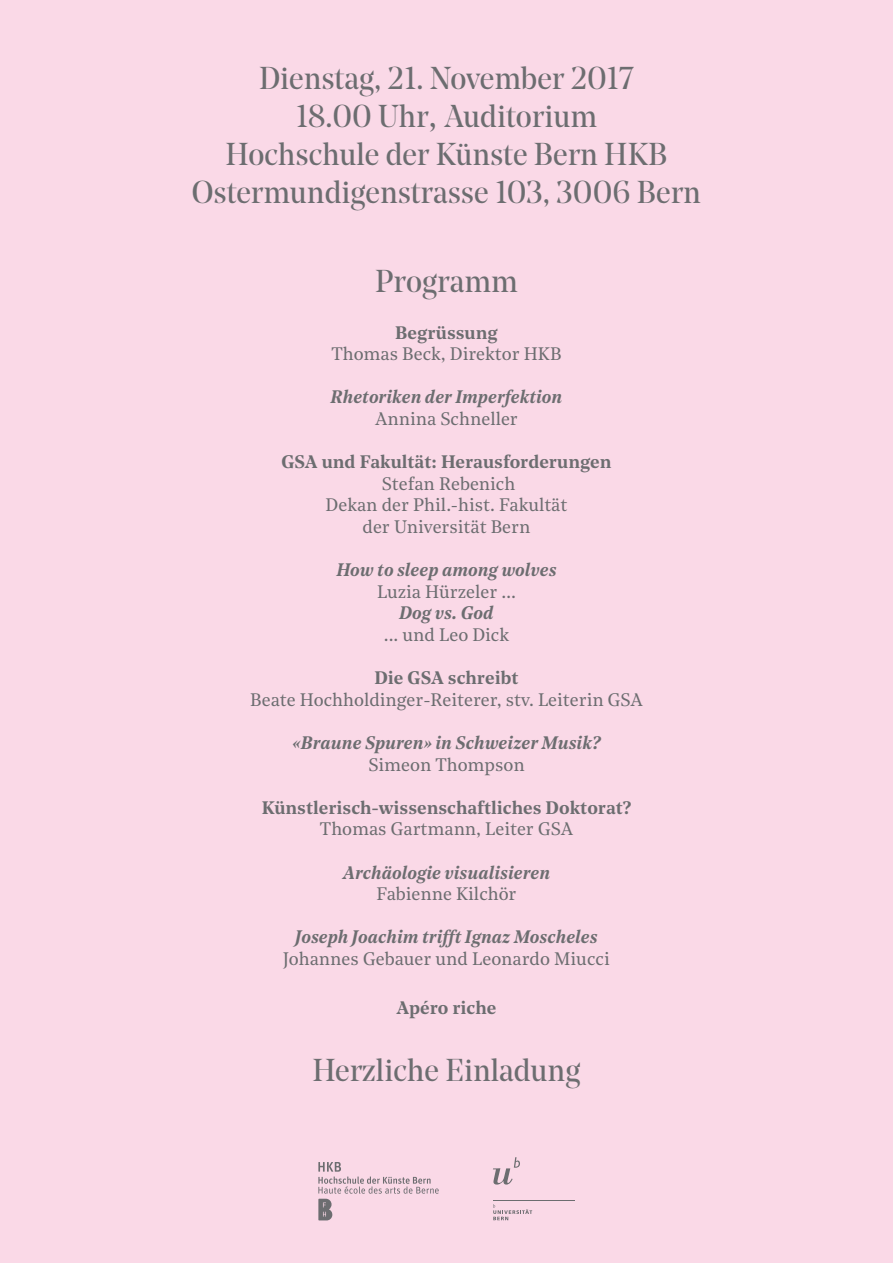
<style>
.page{position:relative;width:893px;height:1263px;background:#fad9e7}
.page>*{position:absolute;margin:0;border:0;box-sizing:border-box;transform-origin:0 0}
.t1{font:31.5px/37.8px "Noe Display";color:#6c6d70;text-align:center}
.wer{font:18px/21.6px "Noe Text";color:#6c6d70;text-align:center}
.was{font:italic 600 18px "Noe Text";color:#6c6d70}
.was-2{font:600 18px "Noe Text";color:#6c6d70}
.s1{font-family:"Noe Text"}
</style>
<div class="page">
<svg style="left:493px;top:1157px;width:27px;height:27px"></svg>
<hr style="left:493px;top:1200px;width:82px;height:1px;background:#6c6d70">
<svg style="left:493px;top:1204px;width:39px;height:16px"></svg>
<svg style="left:318px;top:1162px;width:121px;height:58px"></svg>
<p class="t1" style="left:259px;top:59px;width:376px">Dienstag, 21. November 2017</p>
<p class="t1" style="left:296px;top:97px;width:303px">18.00 Uhr<span class="s1">,</span> Auditorium</p>
<p class="t1" style="left:192px;top:135px;width:511px">Hochschule der Künste Bern HKB<br>Ostermundigenstrasse 103, 3006 Bern</p>
<p class="t1" style="left:375px;top:262px;width:144px">Programm</p>
<p class="was-2" style="left:395px;top:319px;width:104px">Begrüssung</p>
<p class="wer" style="left:331px;top:342px;width:232px">Thomas Beck, Direktor HKB</p>
<p class="was" style="left:331px;top:384px;width:233px">Rhetoriken der Imperfektion</p>
<p class="wer" style="left:375px;top:407px;width:144px">Annina Schneller</p>
<p class="was-2" style="left:281px;top:448px;width:331px">GSA und Fakultät: Herausforderungen</p>
<p class="wer" style="left:326px;top:472px;width:243px">Stefan Rebenich<br>Dekan der Phil.-hist. Fakultät der Universität Bern</p>
<p class="was" style="left:336px;top:556px;width:222px">How to sleep among wolves</p>
<p class="wer" style="left:377px;top:580px;width:140px">Luzia Hürzeler …</p>
<p class="was" style="left:399px;top:600px;width:96px">Dog vs. God</p>
<p class="wer" style="left:384px;top:623px;width:127px">... und Leo Dick</p>
<p class="was-2" style="left:375px;top:664px;width:145px">Die GSA schreibt</p>
<p class="wer" style="left:250px;top:688px;width:394px">Beate Hochholdinger-Reiterer, stv. Leiterin GSA</p>
<p class="was" style="left:293px;top:729px;width:309px">«Braune Spuren» in Schweizer Musik?</p>
<p class="wer" style="left:368px;top:752px;width:158px">Simeon Thompson</p>
<p class="was-2" style="left:262px;top:794px;width:371px">Künstlerisch-wissenschaftliches Doktorat?</p>
<p class="wer" style="left:320px;top:817px;width:255px">Thomas Gartmann, Leiter GSA</p>
<p class="was" style="left:343px;top:859px;width:209px">Archäologie visualisieren</p>
<p class="wer" style="left:376px;top:882px;width:142px">Fabienne Kilchör</p>
<p class="was" style="left:295px;top:924px;width:304px">Joseph Joachim trifft Ignaz Moscheles</p>
<p class="wer" style="left:283px;top:947px;width:328px">Johannes Gebauer und Leonardo Miucci</p>
<p class="was-2" style="left:396px;top:994px;width:102px">Apéro riche</p>
<p class="t1" style="left:312px;top:1051px;width:269px">Herzliche Einladung</p>
</div>
